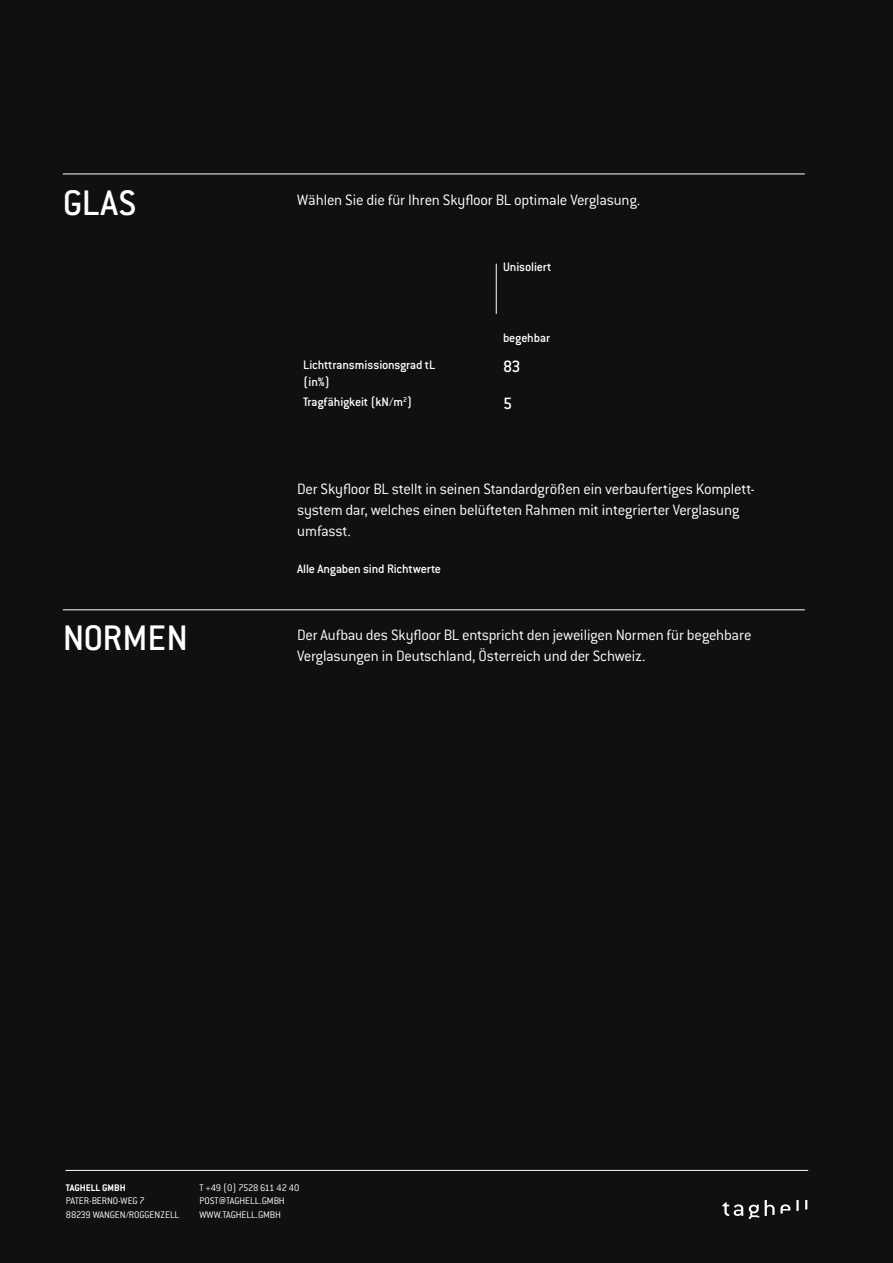
<style>
.page{position:relative;width:893px;height:1263px;background:#0f1110}
.page>*{position:absolute;margin:0;border:0;box-sizing:border-box;transform-origin:0 0}
.t1{font:500 39px "Conduit ITC Std";color:#fff}
.t2{font:500 18px "Conduit ITC Std";color:#fff}
.t3{font:300 16.5px/21px "Conduit ITC Std";letter-spacing:-.015em;color:#fff}
.t4{font:500 13.5px/16.5px "Conduit ITC Std";letter-spacing:-.015em;color:#fff}
.t5{font:300 10.5px/13.5px "Conduit ITC Std";letter-spacing:-.015em;color:#fff}
.t6{font:700 10.5px "Conduit ITC Std";letter-spacing:-.01em;color:#fff}
</style>
<div class="page">
<svg style="left:796px;top:1200px;width:3px;height:11px"></svg>
<svg style="left:805px;top:1200px;width:2px;height:9px"></svg>
<svg style="left:722px;top:1202px;width:21px;height:14px"></svg>
<svg style="left:749px;top:1200px;width:41px;height:19px"></svg>
<hr style="left:66px;top:1170px;width:742px;height:1px;background:#fff">
<hr style="left:63px;top:174px;width:742px;height:1px;background:#fff">
<hr style="left:63px;top:609px;width:742px;height:1px;background:#fff">
<hr style="left:496px;top:264px;width:1px;height:50px;background:#fff">
<h1 class="t1" style="left:63px;top:179px;width:75px">GLAS</h1>
<h1 class="t1" style="left:63px;top:615px;width:127px">NORMEN</h1>
<p class="t3" style="left:297px;top:188px;width:344px">Wählen Sie die für Ihren Skyfloor BL optimale Verglasung.</p>
<p class="t4" style="left:503px;top:258px;width:50px">Unisoliert</p>
<p class="t4" style="left:503px;top:329px;width:49px">begehbar</p>
<p class="t4" style="left:303px;top:357px;width:134px">Lichttransmissionsgrad tL (in%)</p>
<p class="t2" style="left:503px;top:356px;width:19px">83</p>
<p class="t4" style="left:303px;top:394px;width:111px">Tragfähigkeit (kN/m<sup>2</sup>)</p>
<p class="t2" style="left:503px;top:393px;width:11px">5</p>
<p class="t3" style="left:297px;top:478px;width:459px">Der Skyfloor BL stellt in seinen Standardgrößen ein verbaufertiges Komplett&shy;system dar, welches einen belüfteten Rahmen mit integrierter Verglasung umfasst.</p>
<p class="t4" style="left:297px;top:560px;width:145px">Alle Angaben sind Richtwerte</p>
<p class="t3" style="left:297px;top:624px;width:456px">Der Aufbau des Skyfloor BL entspricht den jeweiligen Normen für begehbare<br>Verglasungen in Deutschland, Österreich und der Schweiz.</p>
<p class="t6" style="left:66px;top:1181px;width:61px">TAGHELL GMBH</p>
<p class="t5" style="left:66px;top:1194px;width:115px">PATER-BERNO-WEG 7<br>88239 WANGEN/ROGGENZELL</p>
<p class="t5" style="left:200px;top:1180px;width:101px">T +49 (0) 7528 611 42 40<br>POST@TAGHELL.GMBH<br>WWW.TAGHELL.GMBH</p>
</div>
